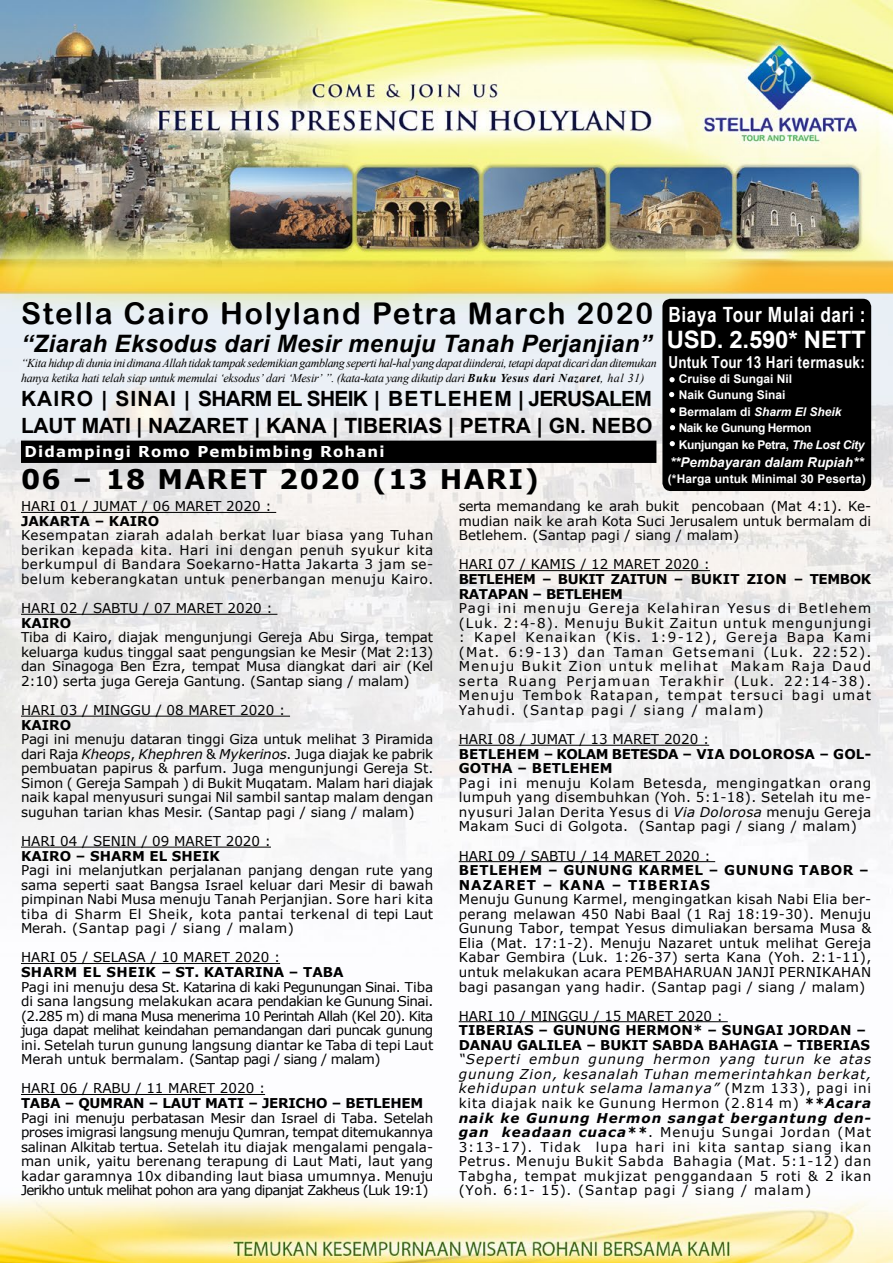
<style>
.page{position:relative;width:893px;height:1263px;background:#fff}
.page>*{position:absolute;margin:0;border:0;box-sizing:border-box;transform-origin:0 0}
.t1{font:30px "Arial Rounded MT Bold";letter-spacing:.06em;color:#000}
.t2{font:700 27px "Verdana";letter-spacing:.05em;color:#000}
.t3{font:italic 700 24px "Arial";letter-spacing:.015em;color:#000}
.t4{font:700 24px "Arial";letter-spacing:-.01em;color:#fff}
.t5{font:700 21px/27px "Arial";color:#000}
.t6{font:700 21px "Arial Narrow";letter-spacing:.03em;color:#fff}
.t7{font:700 16.5px "Arial Narrow";letter-spacing:.02em;color:#fff}
.t8{font:700 15px "Verdana";letter-spacing:.075em;color:#fff}
.t9{font:13.5px/14.5px "Verdana";color:#000;text-align:justify}
.t10{font:700 13.5px/14.5px "Verdana";color:#000}
.t11{font:700 13.5px/14.5px "Verdana";letter-spacing:.04em;color:#000}
.t12{font:700 13.5px/14.5px "Verdana";letter-spacing:-.03em;color:#000}
.t13{font:700 13.5px "Verdana";letter-spacing:-.02em;color:#000}
.t14{font:italic 700 13.5px "Arial";color:#fff}
.t15{font:italic 12px/15px "Times New Roman";letter-spacing:-.03em;color:#000}
.t16{font:700 12px/16.5px "Arial";letter-spacing:-.025em;color:#fff}
.t17{font:700 12px "Arial";color:#fff}
.s1{font-weight:700}
.s2{font-style:italic}
.s3{font-weight:700;font-style:italic}
</style>
<div class="page">
<img style="left:0;top:0;width:893px;height:1263px">
<div style="left:664px;top:300px;width:206px;height:189px;background:#000;border-radius:7px"></div>
<div style="left:662px;top:299px;width:209px;height:192px;border:3px solid #000;border-radius:7px"></div>
<div style="left:669px;top:376px;width:6px;height:7px;background:#fff;border-radius:50%"></div>
<div style="left:668px;top:376px;width:8px;height:8px;border:2px solid #000;border-radius:50%"></div>
<div style="left:668px;top:391px;width:7px;height:7px;background:#fff;border-radius:50%"></div>
<div style="left:668px;top:390px;width:8px;height:9px;border:2px solid #000;border-radius:50%"></div>
<div style="left:669px;top:407px;width:7px;height:7px;background:#fff;border-radius:50%"></div>
<div style="left:669px;top:406px;width:8px;height:8px;border:2px solid #000;border-radius:50%"></div>
<div style="left:669px;top:424px;width:7px;height:7px;background:#fff;border-radius:50%"></div>
<div style="left:668px;top:424px;width:9px;height:8px;border:2px solid #000;border-radius:50%"></div>
<div style="left:669px;top:440px;width:7px;height:7px;background:#fff;border-radius:50%"></div>
<div style="left:668px;top:440px;width:8px;height:8px;border:2px solid #000;border-radius:50%"></div>
<hr style="left:21px;top:512px;width:255px;height:1px;background:#000">
<hr style="left:21px;top:614px;width:256px;height:1px;background:#000">
<hr style="left:21px;top:716px;width:269px;height:1px;background:#000">
<hr style="left:21px;top:847px;width:250px;height:1px;background:#000">
<hr style="left:21px;top:963px;width:259px;height:1px;background:#000">
<hr style="left:21px;top:1094px;width:244px;height:1px;background:#000">
<hr style="left:459px;top:570px;width:251px;height:1px;background:#000">
<hr style="left:459px;top:745px;width:250px;height:1px;background:#000">
<hr style="left:459px;top:861px;width:256px;height:1px;background:#000">
<hr style="left:459px;top:1021px;width:269px;height:1px;background:#000">
<div style="left:22px;top:441px;width:634px;height:21px;background:#000"></div>
<div style="left:21px;top:441px;width:635px;height:22px;border:2px solid #000"></div>
<h1 class="t1" style="left:21px;top:295px;width:634px">Stella Cairo Holyland Petra March 2020</h1>
<h3 class="t3" style="left:21px;top:327px;width:632px">“Ziarah Eksodus dari Mesir menuju Tanah Perjanjian”</h3>
<p class="t15" style="left:21px;top:355px;width:637px">“Kita hidup di dunia ini dimana Allah tidak tampak sedemikian gamblang seperti hal-hal yang dapat diinderai, tetapi dapat dicari dan ditemukan hanya ketika hati telah siap untuk memulai ‘eksodus’ dari ‘Mesir’ ”. (kata-kata yang dikutip dari <span class="s1">Buku Yesus dari Nazaret</span>, hal 31)</p>
<h3 class="t5" style="left:21px;top:385px;width:633px">KAIRO | SINAI | SHARM EL SHEIK | BETLEHEM | JERUSALEM<br>LAUT MATI | NAZARET | KANA | TIBERIAS | PETRA | GN. NEBO</h3>
<p class="t8" style="left:25px;top:441px;width:362px">Didampingi Romo Pembimbing Rohani</p>
<h2 class="t2" style="left:21px;top:460px;width:520px">06 – 18 MARET 2020 (13 HARI)</h2>
<h3 class="t6" style="left:668px;top:298px;width:199px">Biaya Tour Mulai dari :</h3>
<h3 class="t4" style="left:667px;top:322px;width:201px">USD. 2.590* NETT</h3>
<p class="t16" style="left:679px;top:370px;width:187px">Cruise di Sungai Nil<br>Naik Gunung Sinai<br>Bermalam di <span class="s2">Sharm El Sheik<br></span>Naik ke Gunung Hermon<br>Kunjungan ke Petra, <span class="s2">The Lost City</span></p>
<p class="t7" style="left:668px;top:349px;width:198px">Untuk Tour 13 Hari termasuk:</p>
<p class="t14" style="left:670px;top:453px;width:195px">**Pembayaran dalam Rupiah**</p>
<p class="t17" style="left:668px;top:470px;width:199px">(*Harga untuk Minimal 30 Peserta)</p>
<p class="t9" style="left:21px;top:499px;width:252px">HARI 01 / JUMAT / 06 MARET 2020 :</p>
<p class="t10" style="left:21px;top:513px;width:140px">JAKARTA – KAIRO</p>
<p class="t9" style="left:21px;top:528px;width:414px">Kesempatan ziarah adalah berkat luar biasa yang Tuhan berikan kepada kita. Hari ini dengan penuh syukur kita berkumpul di Bandara Soekarno-Hatta Jakarta 3 jam se&shy;belum keberangkatan untuk penerbangan menuju Kairo.</p>
<p class="t9" style="left:21px;top:601px;width:253px">HARI 02 / SABTU / 07 MARET 2020 :</p>
<p class="t10" style="left:21px;top:615px;width:52px">KAIRO</p>
<p class="t9" style="left:21px;top:630px;width:414px">Tiba di Kairo, diajak mengunjungi Gereja Abu Sirga, tempat keluarga kudus tinggal saat pengungsian ke Mesir (Mat 2:13) dan Sinagoga Ben Ezra, tempat Musa diangkat dari air (Kel 2:10) serta juga Gereja Gantung. (Santap siang / malam)</p>
<p class="t9" style="left:21px;top:703px;width:266px">HARI 03 / MINGGU / 08 MARET 2020 :</p>
<p class="t10" style="left:21px;top:717px;width:52px">KAIRO</p>
<p class="t9" style="left:21px;top:732px;width:414px">Pagi ini menuju dataran tinggi Giza untuk melihat 3 Piramida dari Raja <span class="s2">Kheops</span>, <span class="s2">Khephren</span> &amp; <span class="s2">Mykerinos</span>. Juga diajak ke pabrik pembuatan papirus &amp; parfum. Juga mengunjungi Gereja St.<br>Simon ( Gereja Sampah ) di Bukit Muqatam. Malam hari diajak naik kapal menyusuri sungai Nil sambil santap malam dengan suguhan tarian khas Mesir. (Santap pagi / siang / malam)</p>
<p class="t9" style="left:21px;top:834px;width:252px">HARI 04 / SENIN / 09 MARET 2020 :</p>
<p class="t10" style="left:21px;top:848px;width:200px">KAIRO – SHARM EL SHEIK</p>
<p class="t9" style="left:21px;top:863px;width:414px">Pagi ini melanjutkan perjalanan panjang dengan rute yang sama seperti saat Bangsa Israel keluar dari Mesir di bawah pimpinan Nabi Musa menuju Tanah Perjanjian. Sore hari kita tiba di Sharm El Sheik, kota pantai terkenal di tepi Laut Merah. (Santap pagi / siang / malam)</p>
<p class="t9" style="left:21px;top:950px;width:261px">HARI 05 / SELASA / 10 MARET 2020 :</p>
<p class="t10" style="left:21px;top:964px;width:324px">SHARM EL SHEIK – ST. KATARINA – TABA</p>
<p class="t9" style="left:21px;top:979px;width:414px">Pagi ini menuju desa St. Katarina di kaki Pegunungan Sinai. Tiba di sana langsung melakukan acara pendakian ke Gunung Sinai. (2.285 m) di mana Musa menerima 10 Perintah Allah (Kel 20). Kita juga dapat melihat keindahan pemandangan dari puncak gunung ini. Setelah turun gunung langsung diantar ke Taba di tepi Laut Merah untuk bermalam. (Santap pagi / siang / malam)</p>
<p class="t9" style="left:21px;top:1081px;width:246px">HARI 06 / RABU / 11 MARET 2020 :</p>
<p class="t13" style="left:21px;top:1093px;width:404px">TABA – QUMRAN – LAUT MATI – JERICHO – BETLEHEM</p>
<p class="t9" style="left:21px;top:1110px;width:414px">Pagi ini menuju perbatasan Mesir dan Israel di Taba. Setelah proses imigrasi langsung menuju Qumran, tempat ditemukannya salinan Alkitab tertua. Setelah itu diajak mengalami pengala&shy;man unik, yaitu berenang terapung di Laut Mati, laut yang kadar garamnya 10x dibanding laut biasa umumnya. Menuju Jerikho untuk melihat pohon ara yang dipanjat Zakheus (Luk 19:1)</p>
<p class="t9" style="left:459px;top:499px;width:414px">serta memandang ke arah bukit pencobaan (Mat 4:1). Ke&shy;mudian naik ke arah Kota Suci Jerusalem untuk bermalam di Betlehem. (Santap pagi / siang / malam)</p>
<p class="t9" style="left:459px;top:557px;width:253px">HARI 07 / KAMIS / 12 MARET 2020 :</p>
<p class="t12" style="left:459px;top:571px;width:414px">BETLEHEM – BUKIT ZAITUN – BUKIT ZION – TEMBOK<br>RATAPAN – BETLEHEM</p>
<p class="t9" style="left:459px;top:601px;width:414px">Pagi ini menuju Gereja Kelahiran Yesus di Betlehem (Luk. 2:4-8). Menuju Bukit Zaitun untuk mengunjungi : Kapel Kenaikan (Kis. 1:9-12), Gereja Bapa Kami (Mat. 6:9-13) dan Taman Getsemani (Luk. 22:52).<br>Menuju Bukit Zion untuk melihat Makam Raja Daud serta Ruang Perjamuan Terakhir (Luk. 22:14-38).<br>Menuju Tembok Ratapan, tempat tersuci bagi umat Yahudi. (Santap pagi / siang / malam)</p>
<p class="t9" style="left:459px;top:732px;width:252px">HARI 08 / JUMAT / 13 MARET 2020 :</p>
<p class="t10" style="left:459px;top:746px;width:414px">BETLEHEM – KOLAM BETESDA – VIA DOLOROSA – GOL-<br>GOTHA – BETLEHEM</p>
<p class="t9" style="left:459px;top:775px;width:414px">Pagi ini menuju Kolam Betesda, mengingatkan orang lumpuh yang disembuhkan (Yoh. 5:1-18). Setelah itu me&shy;nyusuri Jalan Derita Yesus di <span class="s2">Via Dolorosa</span> menuju Gereja Makam Suci di Golgota. (Santap pagi / siang / malam)</p>
<p class="t9" style="left:459px;top:848px;width:253px">HARI 09 / SABTU / 14 MARET 2020 :</p>
<p class="t11" style="left:459px;top:863px;width:412px">BETLEHEM – GUNUNG KARMEL – GUNUNG TABOR –<br>NAZARET – KANA – TIBERIAS</p>
<p class="t9" style="left:459px;top:892px;width:414px">Menuju Gunung Karmel, mengingatkan kisah Nabi Elia ber&shy;perang melawan 450 Nabi Baal (1 Raj 18:19-30). Menuju Gunung Tabor, tempat Yesus dimuliakan bersama Musa &amp; Elia (Mat. 17:1-2). Menuju Nazaret untuk melihat Gereja Kabar Gembira (Luk. 1:26-37) serta Kana (Yoh. 2:1-11), untuk melakukan acara PEMBAHARUAN JANJI PERNIKAHAN bagi pasangan yang hadir. (Santap pagi / siang / malam)</p>
<p class="t9" style="left:459px;top:1008px;width:266px">HARI 10 / MINGGU / 15 MARET 2020 :</p>
<p class="t10" style="left:459px;top:1023px;width:413px">TIBERIAS – GUNUNG HERMON* – SUNGAI JORDAN –<br>DANAU GALILEA – BUKIT SABDA BAHAGIA – TIBERIAS</p>
<p class="t9" style="left:459px;top:1052px;width:414px"><span class="s2">“Seperti embun gunung hermon yang turun ke atas gunung Zion, kesanalah Tuhan memerintahkan berkat, kehidupan untuk selama lamanya”</span> (Mzm 133), pagi ini kita diajak naik ke Gunung Hermon (2.814 m) <span class="s3">**Acara naik ke Gunung Hermon sangat bergantung den&shy;gan keadaan cuaca**</span>. Menuju Sungai Jordan (Mat 3:13-17). Tidak lupa hari ini kita santap siang ikan Petrus. Menuju Bukit Sabda Bahagia (Mat. 5:1-12) dan Tabgha, tempat mukjizat penggandaan 5 roti &amp; 2 ikan (Yoh. 6:1- 15). (Santap pagi / siang / malam)</p>
</div>
